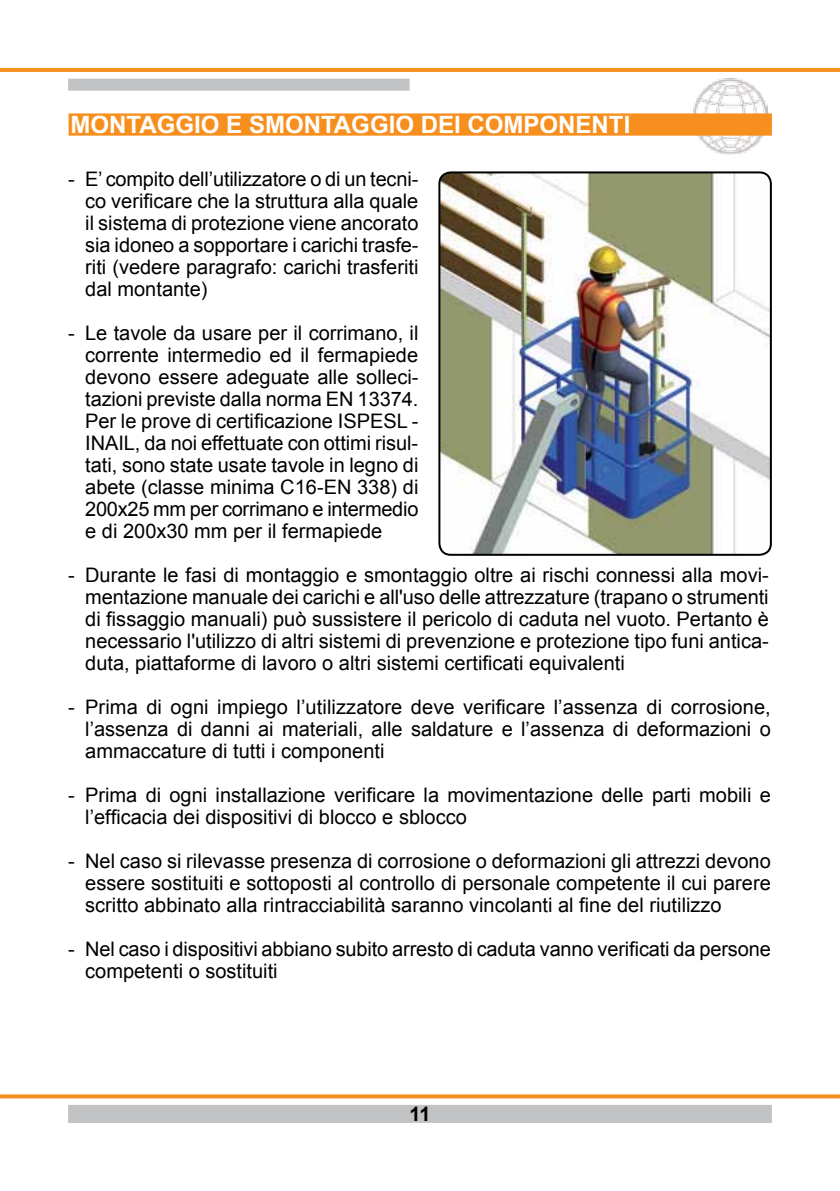
<style>
.page{position:relative;width:840px;height:1191px;background:#fff}
.page>*{position:absolute;margin:0;border:0;box-sizing:border-box;transform-origin:0 0}
.t1{font:700 24px "Arial";color:#fff}
.t2{font:20px/22px "Arial";color:#000;text-align:justify}
.t3{font:700 20px "Arial";color:#000}
</style>
<div class="page">
<svg style="left:0;top:68px;width:839px;height:4px;background:#f79021"></svg>
<div style="left:68px;top:79px;width:341px;height:12px;background:#c1c2c4"></div>
<div style="left:68px;top:1104px;width:703px;height:18px;background:#c1c2c4"></div>
<svg style="left:0;top:1094px;width:839px;height:4px;background:#f79a36"></svg>
<img style="left:693px;top:78px;width:73px;height:77px">
<img style="left:441px;top:172px;width:329px;height:383px">
<div style="left:438px;top:171px;width:333px;height:385px;border:2px solid #000;border-radius:11px"></div>
<div style="left:69px;top:114px;width:701px;height:21px;background:#f78f1e"></div>
<div style="left:68px;top:113px;width:703px;height:23px;border:2px solid #f78f1e"></div>
<p class="t1" style="left:70px;top:109px;width:561px">MONTAGGIO E SMONTAGGIO DEI COMPONENTI</p>
<p class="t2" style="left:85px;top:168px;width:335px;text-indent:-17px">- E’ compito dell’utilizzatore o di un tecni&shy;co verificare che la struttura alla quale il sistema di protezione viene ancorato sia idoneo a sopportare i carichi trasfe&shy;riti (vedere paragrafo: carichi trasferiti dal montante)</p>
<p class="t2" style="left:85px;top:322px;width:335px;text-indent:-17px">- Le tavole da usare per il corrimano, il corrente intermedio ed il fermapiede devono essere adeguate alle solleci&shy;tazioni previste dalla norma EN 13374.<br>Per le prove di certificazione ISPESL - INAIL, da noi effettuate con ottimi risul&shy;tati, sono state usate tavole in legno di abete (classe minima C16-EN 338) di 200x25 mm per corrimano e intermedio e di 200x30 mm per il fermapiede</p>
<p class="t2" style="left:85px;top:564px;width:684px;text-indent:-17px">- Durante le fasi di montaggio e smontaggio oltre ai rischi connessi alla movi&shy;mentazione manuale dei carichi e all'uso delle attrezzature (trapano o strumenti di fissaggio manuali) può sussistere il pericolo di caduta nel vuoto. Pertanto è necessario l'utilizzo di altri sistemi di prevenzione e protezione tipo funi antica&shy;duta, piattaforme di lavoro o altri sistemi certificati equivalenti</p>
<p class="t2" style="left:85px;top:696px;width:686px;text-indent:-17px">- Prima di ogni impiego l’utilizzatore deve verificare l’assenza di corrosione, l’assenza di danni ai materiali, alle saldature e l’assenza di deformazioni o ammaccature di tutti i componenti</p>
<p class="t2" style="left:85px;top:784px;width:686px;text-indent:-17px">- Prima di ogni installazione verificare la movimentazione delle parti mobili e l’efficacia dei dispositivi di blocco e sblocco</p>
<p class="t2" style="left:85px;top:850px;width:686px;text-indent:-17px">- Nel caso si rilevasse presenza di corrosione o deformazioni gli attrezzi devono essere sostituiti e sottoposti al controllo di personale competente il cui parere scritto abbinato alla rintracciabilità saranno vincolanti al fine del riutilizzo</p>
<p class="t2" style="left:85px;top:938px;width:686px;text-indent:-17px">- Nel caso i dispositivi abbiano subito arresto di caduta vanno verificati da persone competenti o sostituiti</p>
<p class="t3" style="left:409px;top:1100px;width:23px">11</p>
</div>
